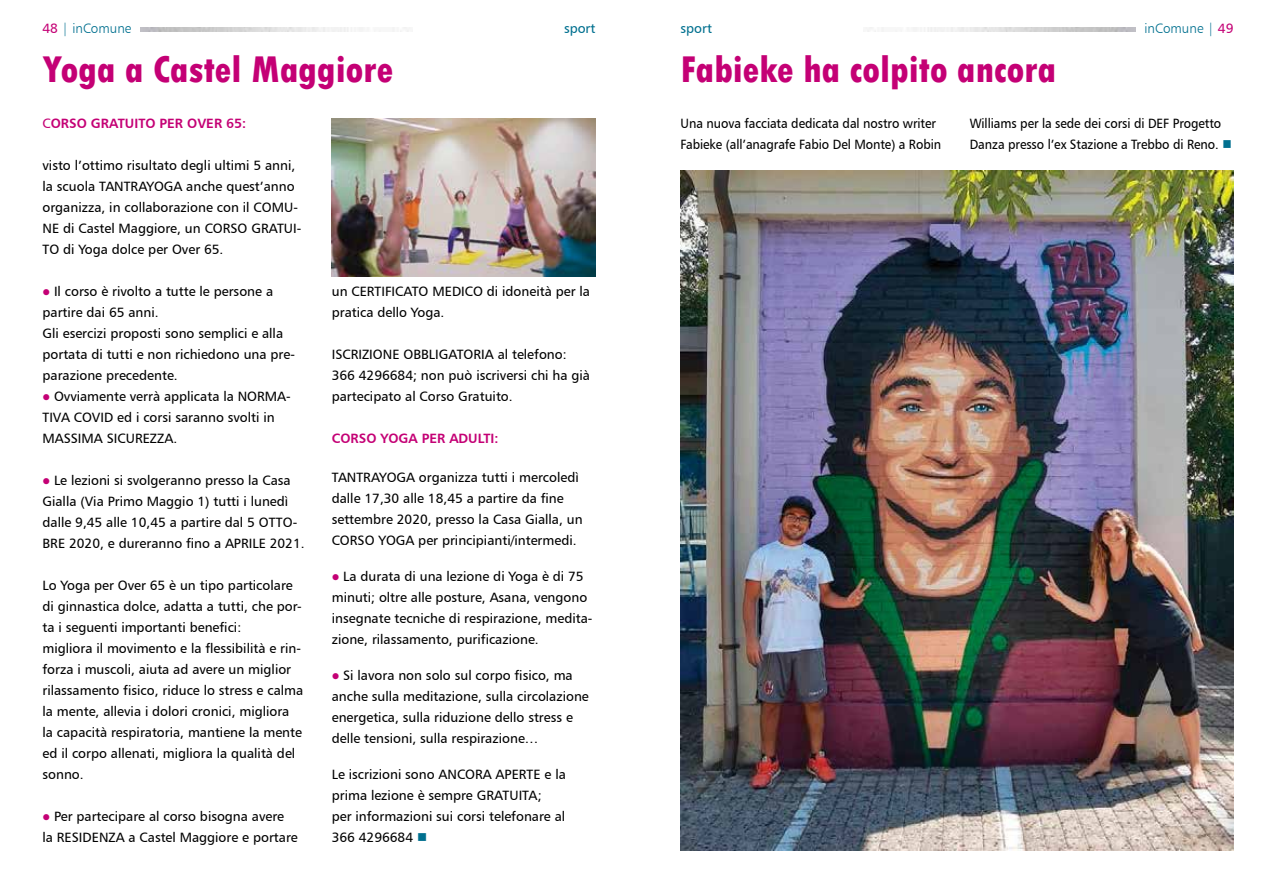
<style>
.page{position:relative;width:1276px;height:893px;background:#fff}
.page>*{position:absolute;margin:0;border:0;box-sizing:border-box;transform-origin:0 0}
.t1{font:800 condensed 39px "Tw Cen";color:#c40075}
.t2{font:13.5px/21px "Humanist 777 BT Roman B";color:#000}
.t3{font:13.5px/21px "Humanist 777 BT Roman B";color:#000;scale:.93 1}
.t4{font:13.5px "Humanist 777 BT Bold B";color:#c40075}
.t5{font:13.5px "Humanist 777 BT Light B";color:#00708f}
.t6{font:13.5px "Humanist 777 BT Roman B";color:#00708f}
.s1{font-family:"Humanist 777 BT Roman B";color:#c40075}
.s2{font-family:"Humanist 777 BT Roman B"}
.s3{color:#c40075}
.s4{color:#00708f}
</style>
<div class="page">
<img style="left:867px;top:28px;width:268px;height:4px">
<img style="left:140px;top:28px;width:269px;height:4px">
<img style="left:680px;top:170px;width:553px;height:680px">
<img style="left:332px;top:118px;width:263px;height:158px">
<p class="t5" style="left:43px;top:20px;width:90px"><span class="s1">48</span> | inComune</p>
<p class="t6" style="left:564px;top:19px;width:33px">sport</p>
<p class="t6" style="left:680px;top:19px;width:33px">sport</p>
<p class="t5" style="left:1144px;top:20px;width:90px">inComune | <span class="s1">49</span></p>
<h1 class="t1" style="left:43px;top:47px;width:352px">Yoga a Castel Maggiore</h1>
<h1 class="t1" style="left:680px;top:47px;width:377px">Fabieke ha colpito ancora</h1>
<p class="t4" style="left:43px;top:115px;width:205px"><span class="s2">C</span>ORSO GRATUITO PER OVER 65:</p>
<p class="t2" style="left:43px;top:155px;width:260px">visto l’ottimo risultato degli ultimi 5 anni, la scuola TANTRAYOGA anche quest’anno organizza, in collaborazione con il COMU-NE di Castel Maggiore, un CORSO GRATUI-TO di Yoga dolce per Over 65.</p>
<p class="t2" style="left:43px;top:281px;width:254px"><span class="s3">●</span> Il corso è rivolto a tutte le persone a partire dai 65 anni.<br>Gli esercizi proposti sono semplici e alla portata di tutti e non richiedono una pre&shy;parazione precedente.</p>
<p class="t2" style="left:43px;top:386px;width:250px"><span class="s3">●</span> Ovviamente verrà applicata la NORMA-<br>TIVA COVID ed i corsi saranno svolti in<br>MASSIMA SICUREZZA.</p>
<p class="t2" style="left:43px;top:470px;width:264px"><span class="s3">●</span> Le lezioni si svolgeranno presso la Casa Gialla (Via Primo Maggio 1) tutti i lunedì dalle 9,45 alle 10,45 a partire dal 5 OTTO-BRE 2020, e dureranno fino a APRILE 2021.</p>
<p class="t2" style="left:43px;top:575px;width:262px">Lo Yoga per Over 65 è un tipo particolare di ginnastica dolce, adatta a tutti, che por&shy;ta i seguenti importanti benefici:<br>migliora il movimento e la flessibilità e rin&shy;forza i muscoli, aiuta ad avere un miglior rilassamento fisico, riduce lo stress e calma la mente, allevia i dolori cronici, migliora la capacità respiratoria, mantiene la mente ed il corpo allenati, migliora la qualità del sonno.</p>
<p class="t2" style="left:43px;top:806px;width:257px"><span class="s3">●</span> Per partecipare al corso bisogna avere la RESIDENZA a Castel Maggiore e portare</p>
<p class="t2" style="left:332px;top:281px;width:260px">un CERTIFICATO MEDICO di idoneità per la pratica dello Yoga.</p>
<p class="t2" style="left:332px;top:344px;width:260px">ISCRIZIONE OBBLIGATORIA al telefono:<br>366 4296684; non può iscriversi chi ha già partecipato al Corso Gratuito.</p>
<p class="t4" style="left:332px;top:430px;width:168px">CORSO YOGA PER ADULTI:</p>
<p class="t2" style="left:332px;top:467px;width:252px">TANTRAYOGA organizza tutti i mercoledì dalle 17,30 alle 18,45 a partire da fine settembre 2020, presso la Casa Gialla, un CORSO YOGA per principianti/intermedi.</p>
<p class="t2" style="left:332px;top:566px;width:262px"><span class="s3">●</span> La durata di una lezione di Yoga è di 75 minuti; oltre alle posture, Asana, vengono insegnate tecniche di respirazione, medita&shy;zione, rilassamento, purificazione.</p>
<p class="t2" style="left:332px;top:665px;width:259px"><span class="s3">●</span> Si lavora non solo sul corpo fisico, ma anche sulla meditazione, sulla circolazione energetica, sulla riduzione dello stress e delle tensioni, sulla respirazione…</p>
<p class="t2" style="left:332px;top:764px;width:236px">Le iscrizioni sono ANCORA APERTE e la prima lezione è sempre GRATUITA;<br>per informazioni sui corsi telefonare al<br>366 4296684 <span class="s4">■</span></p>
<p class="t3" style="left:680px;top:113px;width:282px">Una nuova facciata dedicata dal nostro writer<br>Fabieke (all’anagrafe Fabio Del Monte) a Robin</p>
<p class="t3" style="left:969px;top:113px;width:283px">Williams per la sede dei corsi di DEF Progetto<br>Danza presso l’ex Stazione a Trebbo di Reno. <span class="s4">■</span></p>
</div>
